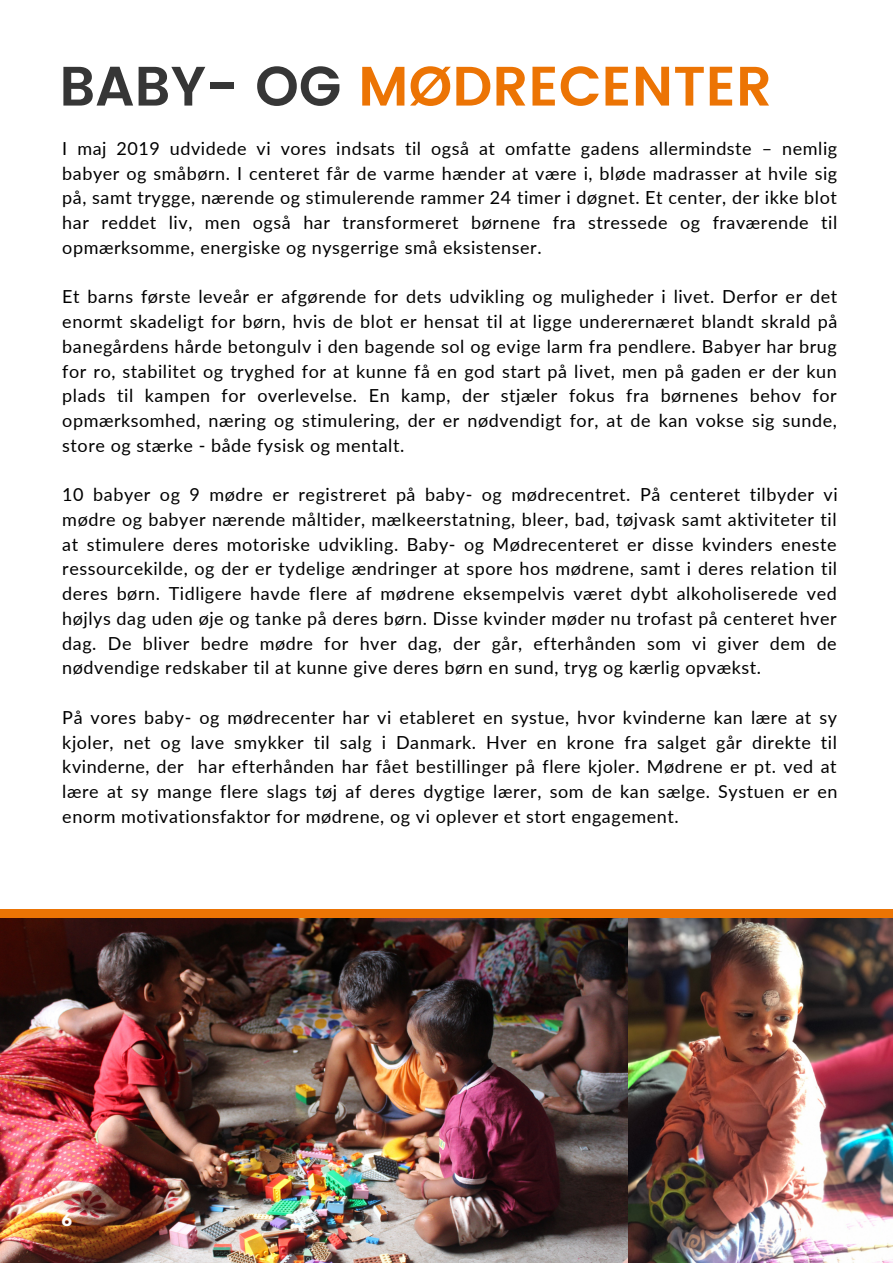
<style>
.page{position:relative;width:893px;height:1264px;background:#fff}
.page>*{position:absolute;margin:0;border:0;box-sizing:border-box;transform-origin:0 0}
.t1{font:600 55.5px "Poppins";color:#ec7404}
.t2{font:18px/24.8px "Lato";letter-spacing:.03em;color:#000;text-align:justify}
.t3{font:700 15px "League Spartan";color:#fdfffe}
.s1{color:#363636}
</style>
<div class="page">
<div style="left:0;top:909px;width:892px;height:98px;background:#ec7404"></div>
<img style="left:627px;top:918px;width:265px;height:344px">
<img style="left:0;top:918px;width:627px;height:344px">
<p class="t1" style="left:59px;top:54px;width:714px"><span class="s1">BABY- OG</span> MØDRECENTER</p>
<p class="t2" style="left:62px;top:135px;width:776px">I maj 2019 udvidede vi vores indsats til også at omfatte gadens allermindste – nemlig babyer og småbørn. I centeret får de varme hænder at være i, bløde madrasser at hvile sig på, samt trygge, nærende og stimulerende rammer 24 timer i døgnet. Et center, der ikke blot har reddet liv, men også har transformeret børnene fra stressede og fraværende til opmærksomme, energiske og nysgerrige små eksistenser.</p>
<p class="t2" style="left:62px;top:284px;width:776px">Et barns første leveår er afgørende for dets udvikling og muligheder i livet. Derfor er det enormt skadeligt for børn, hvis de blot er hensat til at ligge underernæret blandt skrald på banegårdens hårde betongulv i den bagende sol og evige larm fra pendlere. Babyer har brug for ro, stabilitet og tryghed for at kunne få en god start på livet, men på gaden er der kun plads til kampen for overlevelse. En kamp, der stjæler fokus fra børnenes behov for opmærksomhed, næring og stimulering, der er nødvendigt for, at de kan vokse sig sunde, store og stærke - både fysisk og mentalt.</p>
<p class="t2" style="left:62px;top:482px;width:776px">10 babyer og 9 mødre er registreret på baby- og mødrecentret. På centeret tilbyder vi mødre og babyer nærende måltider, mælkeerstatning, bleer, bad, tøjvask samt aktiviteter til at stimulere deres motoriske udvikling. Baby- og Mødrecenteret er disse kvinders eneste ressourcekilde, og der er tydelige ændringer at spore hos mødrene, samt i deres relation til deres børn. Tidligere havde flere af mødrene eksempelvis været dybt alkoholiserede ved højlys dag uden øje og tanke på deres børn. Disse kvinder møder nu trofast på centeret hver dag. De bliver bedre mødre for hver dag, der går, efterhånden som vi giver dem de nødvendige redskaber til at kunne give deres børn en sund, tryg og kærlig opvækst.</p>
<p class="t2" style="left:62px;top:704px;width:776px">På vores baby- og mødrecenter har vi etableret en systue, hvor kvinderne kan lære at sy kjoler, net og lave smykker til salg i Danmark. Hver en krone fra salget går direkte til kvinderne, der har efterhånden har fået bestillinger på flere kjoler. Mødrene er pt. ved at lære at sy mange flere slags tøj af deres dygtige lærer, som de kan sælge. Systuen er en enorm motivationsfaktor for mødrene, og vi oplever et stort engagement.</p>
<p class="t3" style="left:62px;top:1212px;width:12px">6</p>
</div>
